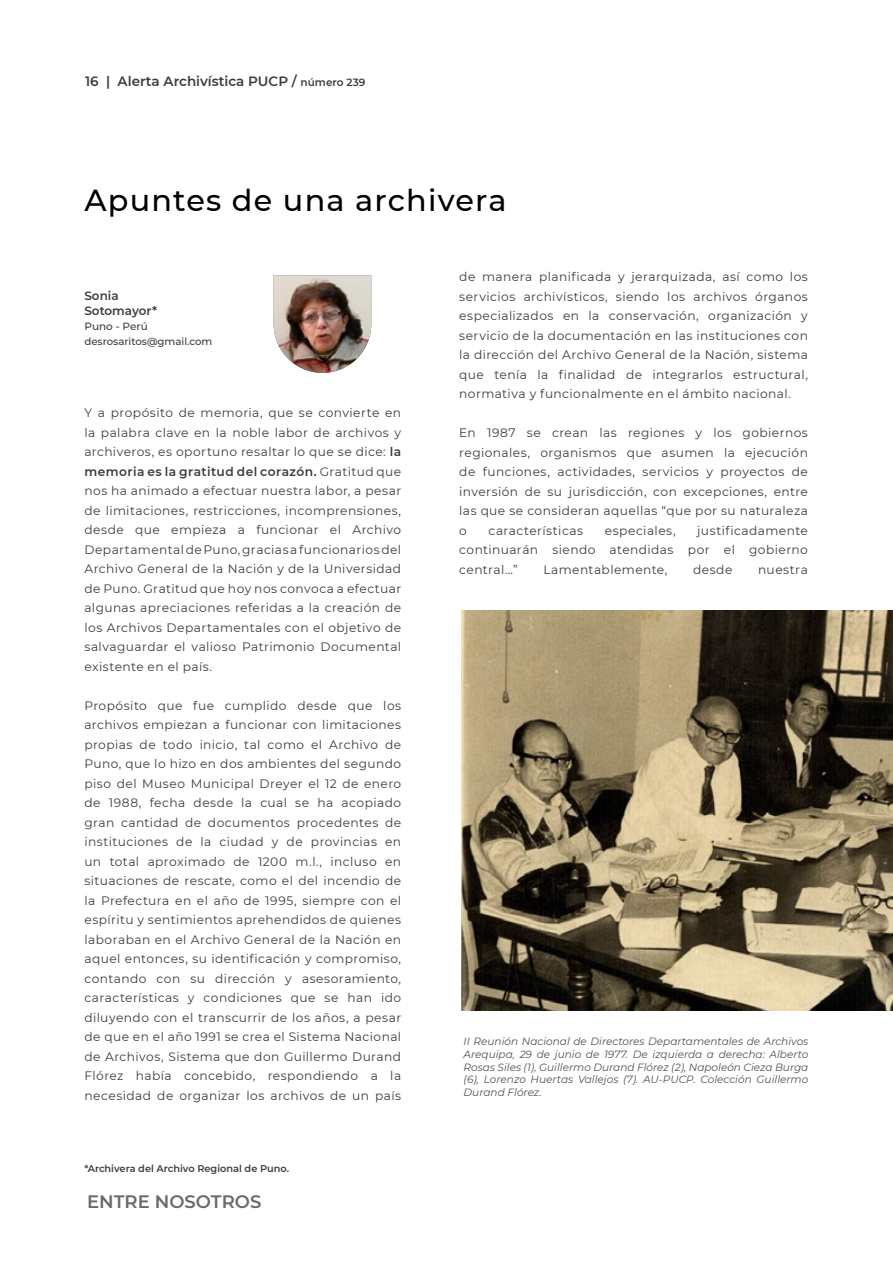
<style>
.page{position:relative;width:893px;height:1263px;background:#fff}
.page>*{position:absolute;margin:0;border:0;box-sizing:border-box;transform-origin:0 0}
.t1{font:500 30.3px "Montserrat";letter-spacing:.04em;color:#000}
.t2{font:600 18px "Montserrat";color:#6c6a68}
.t3{font:600 13.5px "Montserrat";color:#3c3c3b}
.t4{font:12.15px/19.5px "Montserrat";letter-spacing:.035em;color:#3c3c3b;text-align:justify}
.t5{font:600 12px/15px "Montserrat";color:#3c3c3b}
.t6{font:italic 10.5px/12.6px "Montserrat";color:#505151;text-align:justify}
.t7{font:500 10.5px "Montserrat";color:#3c3c3b}
.t8{font:500 10.2px "Montserrat";color:#3c3c3b}
.t9{font:600 9.75px "Montserrat";color:#3c3c3b}
.s1{font-size:10.5px}
.s2{font-weight:600}
</style>
<div class="page">
<img style="left:274px;top:275px;width:97px;height:98px">
<img style="left:461px;top:610px;width:432px;height:401px">
<p class="t3" style="left:85px;top:71px;width:282px">16 | Alerta Archivística PUCP / <span class="s1">número 239</span></p>
<h1 class="t1" style="left:84px;top:179px;width:424px">Apuntes de una archivera</h1>
<p class="t5" style="left:84px;top:288px;width:74px">Sonia<br>Sotomayor*</p>
<p class="t7" style="left:84px;top:319px;width:65px">Puno - Perú</p>
<p class="t8" style="left:84px;top:334px;width:129px">desrosaritos@gmail.com</p>
<p class="t4" style="left:84px;top:403px;width:318px">Y a propósito de memoria, que se convierte en la palabra clave en la noble labor de archivos y archiveros, es oportuno resaltar lo que se dice: <span class="s2">la memoria es la gratitud del corazón.</span> Gratitud que nos ha animado a efectuar nuestra labor, a pesar de limitaciones, restricciones, incomprensiones, desde que empieza a funcionar el Archivo Departamental de Puno, gracias a funcionarios del Archivo General de la Nación y de la Universidad de Puno. Gratitud que hoy nos convoca a efectuar algunas apreciaciones referidas a la creación de los Archivos Departamentales con el objetivo de salvaguardar el valioso Patrimonio Documental existente en el país.</p>
<p class="t4" style="left:84px;top:695px;width:318px">Propósito que fue cumplido desde que los archivos empiezan a funcionar con limitaciones propias de todo inicio, tal como el Archivo de Puno, que lo hizo en dos ambientes del segundo piso del Museo Municipal Dreyer el 12 de enero de 1988, fecha desde la cual se ha acopiado gran cantidad de documentos procedentes de instituciones de la ciudad y de provincias en un total aproximado de 1200 m.l., incluso en situaciones de rescate, como el del incendio de la Prefectura en el año de 1995, siempre con el espíritu y sentimientos aprehendidos de quienes laboraban en el Archivo General de la Nación en aquel entonces, su identificación y compromiso, contando con su dirección y asesoramiento, características y condiciones que se han ido diluyendo con el transcurrir de los años, a pesar de que en el año 1991 se crea el Sistema Nacional de Archivos, Sistema que don Guillermo Durand Flórez había concebido, respondiendo a la necesidad de organizar los archivos de un país</p>
<p class="t9" style="left:85px;top:1161px;width:206px">*Archivera del Archivo Regional de Puno.</p>
<h2 class="t2" style="left:87px;top:1188px;width:176px">ENTRE NOSOTROS</h2>
<p class="t4" style="left:459px;top:267px;width:350px">de manera planificada y jerarquizada, así como los servicios archivísticos, siendo los archivos órganos especializados en la conservación, organización y servicio de la documentación en las instituciones con la dirección del Archivo General de la Nación, sistema que tenía la finalidad de integrarlos estructural, normativa y funcionalmente en el ámbito nacional.</p>
<p class="t4" style="left:459px;top:423px;width:350px">En 1987 se crean las regiones y los gobiernos regionales, organismos que asumen la ejecución de funciones, actividades, servicios y proyectos de inversión de su jurisdicción, con excepciones, entre las que se consideran aquellas “que por su naturaleza o</p>
<p class="t4" style="left:459px;top:520px;width:350px;text-indent:238px">justificadamente continuarán siendo atendidas por el gobierno central…”</p>
<p class="t4" style="left:489px;top:520px;width:96px">características</p>
<p class="t4" style="left:605px;top:520px;width:72px">especiales,</p>
<p class="t4" style="left:543px;top:559px;width:126px">Lamentablemente,</p>
<p class="t4" style="left:693px;top:559px;width:41px">desde</p>
<p class="t4" style="left:758px;top:559px;width:51px">nuestra</p>
<p class="t6" style="left:464px;top:1035px;width:346px">II Reunión Nacional de Directores Departamentales de Archivos Arequipa, 29 de junio de 1977. De izquierda a derecha: Alberto Rosas Siles (1), Guillermo Durand Flórez (2), Napoleón Cieza Burga (6), Lorenzo Huertas Vallejos (7). AU-PUCP. Colección Guillermo Durand Flórez.</p>
</div>
